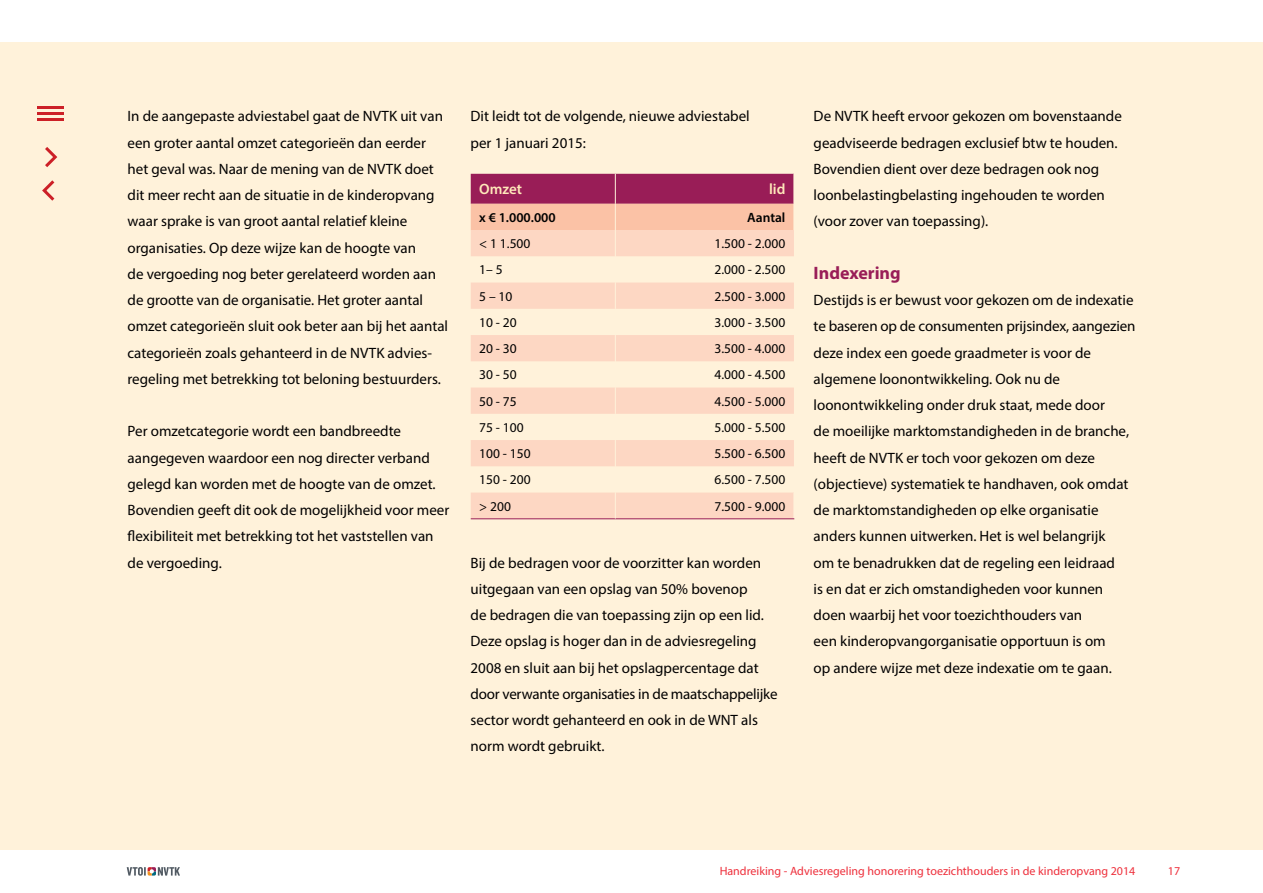
<style>
.page{position:relative;width:1263px;height:893px;background:#fff}
.page>*{position:absolute;margin:0;border:0;box-sizing:border-box;transform-origin:0 0}
.t1{font:700 18px "Myriad Pro";color:#991d57}
.t2{font:15px/26.2px "Myriad Pro";color:#000}
.t3{font:600 15px "Myriad Pro";color:#ffe8ba}
.t4{font:13.5px "Myriad Pro";color:#000}
.t5{font:600 13.5px "Myriad Pro";color:#000}
.t6{font:12px "Myriad Pro";color:#ee303c}
</style>
<div class="page">
<div style="left:0;top:43px;width:1263px;height:808px;background:#fff2da"></div>
<hr style="left:471px;top:518px;width:144px;height:1px;background:#991d57">
<hr style="left:615px;top:518px;width:179px;height:1px;background:#991d57">
<svg style="left:471px;top:174px;width:323px;height:344px"></svg>
<div style="left:0;top:850px;width:1263px;height:43px;background:#fff"></div>
<svg style="left:127px;top:867px;width:53px;height:9px"></svg>
<hr style="left:38px;top:106px;width:26px;height:3px;background:#cc2027">
<hr style="left:38px;top:112px;width:26px;height:3px;background:#cc2027">
<hr style="left:38px;top:118px;width:26px;height:3px;background:#cc2027">
<svg style="left:42px;top:180px;width:13px;height:21px"></svg>
<svg style="left:45px;top:147px;width:13px;height:20px"></svg>
<p class="t2" style="left:128px;top:103px;width:322px">In de aangepaste adviestabel gaat de NVTK uit van een groter aantal omzet categorieën dan eerder het geval was. Naar de mening van de NVTK doet dit meer recht aan de situatie in de kinderopvang waar sprake is van groot aantal relatief kleine organisaties. Op deze wijze kan de hoogte van<br>de vergoeding nog beter gerelateerd worden aan de grootte van de organisatie. Het groter aantal omzet categorieën sluit ook beter aan bij het aantal categorieën zoals gehanteerd in de NVTK advies&shy;regeling met betrekking tot beloning bestuurders.</p>
<p class="t2" style="left:128px;top:418px;width:323px">Per omzetcategorie wordt een bandbreedte aangegeven waardoor een nog directer verband gelegd kan worden met de hoogte van de omzet.<br>Bovendien geeft dit ook de mogelijkheid voor meer flexibiliteit met betrekking tot het vaststellen van de vergoeding.</p>
<p class="t2" style="left:471px;top:103px;width:281px">Dit leidt tot de volgende, nieuwe adviestabel per 1 januari 2015:</p>
<p class="t3" style="left:479px;top:180px;width:44px">Omzet</p>
<p class="t3" style="left:769px;top:180px;width:18px">lid</p>
<p class="t5" style="left:479px;top:209px;width:78px">x € 1.000.000</p>
<p class="t5" style="left:747px;top:209px;width:40px">Aantal</p>
<p class="t4" style="left:479px;top:235px;width:53px">&lt; 1 1.500</p>
<p class="t4" style="left:714px;top:235px;width:72px">1.500 - 2.000</p>
<p class="t4" style="left:479px;top:262px;width:25px">1– 5</p>
<p class="t4" style="left:714px;top:262px;width:72px">2.000 - 2.500</p>
<p class="t4" style="left:479px;top:288px;width:35px">5 – 10</p>
<p class="t4" style="left:714px;top:288px;width:72px">2.500 - 3.000</p>
<p class="t4" style="left:479px;top:314px;width:39px">10 - 20</p>
<p class="t4" style="left:714px;top:314px;width:72px">3.000 - 3.500</p>
<p class="t4" style="left:479px;top:340px;width:39px">20 - 30</p>
<p class="t4" style="left:714px;top:340px;width:72px">3.500 - 4.000</p>
<p class="t4" style="left:479px;top:367px;width:39px">30 - 50</p>
<p class="t4" style="left:714px;top:367px;width:72px">4.000 - 4.500</p>
<p class="t4" style="left:479px;top:393px;width:39px">50 - 75</p>
<p class="t4" style="left:714px;top:393px;width:72px">4.500 - 5.000</p>
<p class="t4" style="left:479px;top:419px;width:46px">75 - 100</p>
<p class="t4" style="left:714px;top:419px;width:72px">5.000 - 5.500</p>
<p class="t4" style="left:479px;top:445px;width:53px">100 - 150</p>
<p class="t4" style="left:714px;top:445px;width:72px">5.500 - 6.500</p>
<p class="t4" style="left:479px;top:472px;width:53px">150 - 200</p>
<p class="t4" style="left:714px;top:472px;width:72px">6.500 - 7.500</p>
<p class="t4" style="left:479px;top:498px;width:33px">&gt; 200</p>
<p class="t4" style="left:714px;top:498px;width:72px">7.500 - 9.000</p>
<p class="t2" style="left:471px;top:549px;width:308px">Bij de bedragen voor de voorzitter kan worden uitgegaan van een opslag van 50% bovenop<br>de bedragen die van toepassing zijn op een lid.<br>Deze opslag is hoger dan in de adviesregeling 2008 en sluit aan bij het opslagpercentage dat door verwante organisaties in de maatschappelijke sector wordt gehanteerd en ook in de WNT als norm wordt gebruikt.</p>
<p class="t2" style="left:814px;top:103px;width:310px">De NVTK heeft ervoor gekozen om bovenstaande geadviseerde bedragen exclusief btw te houden.<br>Bovendien dient over deze bedragen ook nog loonbelastingbelasting ingehouden te worden (voor zover van toepassing).</p>
<p class="t1" style="left:814px;top:261px;width:89px">Indexering</p>
<p class="t2" style="left:814px;top:287px;width:323px">Destijds is er bewust voor gekozen om de indexatie te baseren op de consumenten prijsindex, aangezien deze index een goede graadmeter is voor de algemene loonontwikkeling. Ook nu de loonontwikkeling onder druk staat, mede door<br>de moeilijke marktomstandigheden in de branche, heeft de NVTK er toch voor gekozen om deze (objectieve) systematiek te handhaven, ook omdat de marktomstandigheden op elke organisatie anders kunnen uitwerken. Het is wel belangrijk<br>om te benadrukken dat de regeling een leidraad<br>is en dat er zich omstandigheden voor kunnen doen waarbij het voor toezichthouders van<br>een kinderopvangorganisatie opportuun is om<br>op andere wijze met deze indexatie om te gaan.</p>
<p class="t6" style="left:720px;top:864px;width:417px">Handreiking - Adviesregeling honorering toezichthouders in de kinderopvang 2014</p>
<p class="t6" style="left:1168px;top:864px;width:14px">17</p>
</div>
